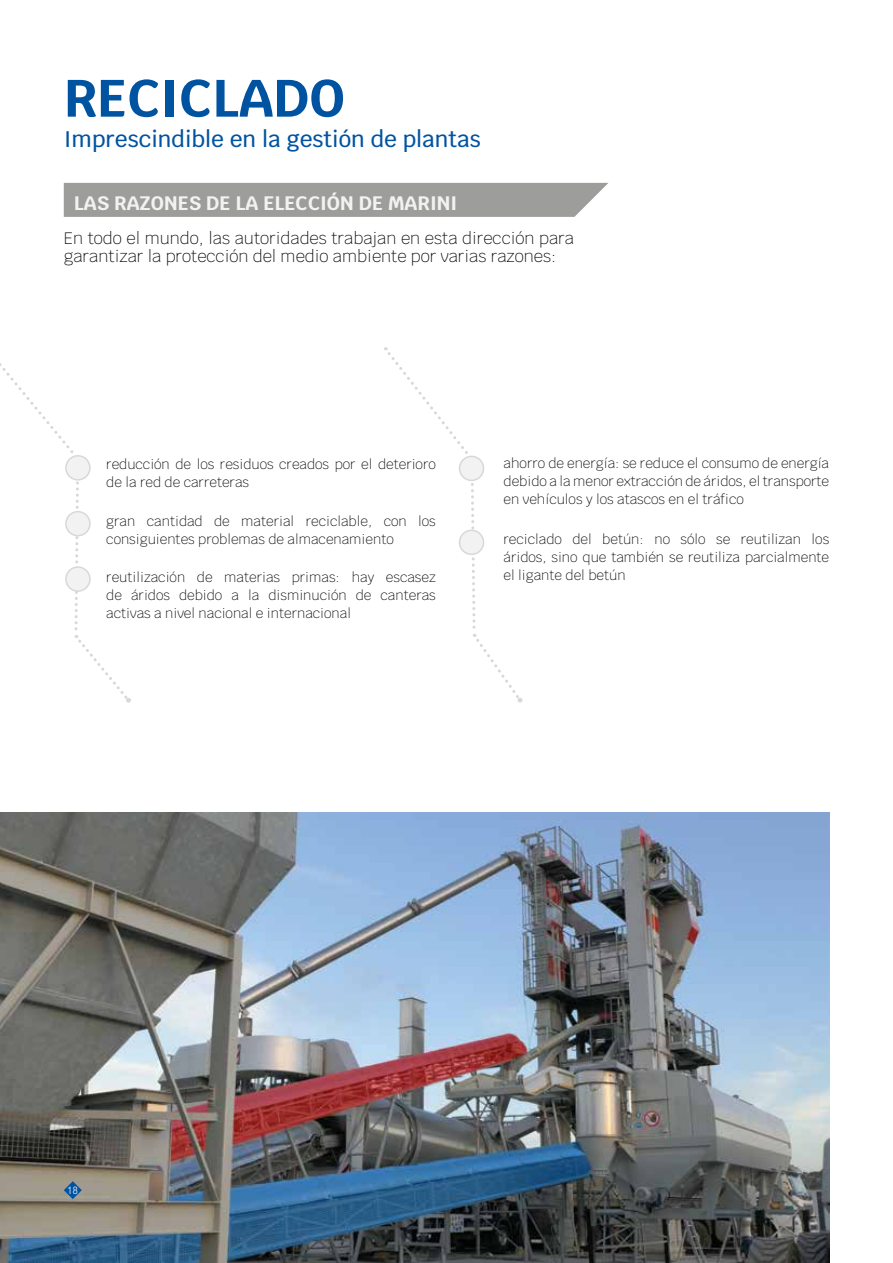
<style>
.page{position:relative;width:893px;height:1263px;background:#fff}
.page>*{position:absolute;margin:0;border:0;box-sizing:border-box;transform-origin:0 0}
.t1{font:700 52.5px "Krub";color:#0053a1}
.t2{font:500 22.5px "Krub";color:#0053a1}
.t3{font:700 19.5px "Krub";color:#f2f2f2}
.t4{font:200 16.5px/18px "Krub";color:#000}
.t5{font:200 13.5px/18px "Krub";color:#000;text-align:justify}
.t6{font:300 condensed 10.5px "Helvetica Neue LT Std";color:#fff}
</style>
<div class="page">
<div style="left:64px;top:183px;width:544px;height:34px;background:#9d9d9c"></div>
<img style="left:0;top:813px;width:829px;height:450px">
<svg style="left:0;top:363px;width:131px;height:340px"></svg>
<div style="left:66px;top:456px;width:24px;height:24px;background:#f2f2f2;border-radius:50%"></div>
<div style="left:65px;top:455px;width:26px;height:26px;border:2px solid #d8d8d8;border-radius:50%"></div>
<div style="left:66px;top:512px;width:24px;height:24px;background:#f2f2f2;border-radius:50%"></div>
<div style="left:65px;top:511px;width:26px;height:25px;border:2px solid #d8d8d8;border-radius:50%"></div>
<div style="left:66px;top:567px;width:24px;height:24px;background:#f2f2f2;border-radius:50%"></div>
<div style="left:65px;top:566px;width:26px;height:26px;border:2px solid #d8d8d8;border-radius:50%"></div>
<svg style="left:385px;top:347px;width:138px;height:356px"></svg>
<div style="left:459px;top:456px;width:25px;height:24px;background:#f2f2f2;border-radius:50%"></div>
<div style="left:459px;top:456px;width:25px;height:25px;border:2px solid #d8d8d8;border-radius:50%"></div>
<div style="left:459px;top:530px;width:25px;height:24px;background:#f2f2f2;border-radius:50%"></div>
<div style="left:459px;top:530px;width:25px;height:25px;border:2px solid #d8d8d8;border-radius:50%"></div>
<svg style="left:64px;top:1181px;width:18px;height:18px"></svg>
<h1 class="t1" style="left:64px;top:68px;width:283px">RECICLADO</h1>
<h2 class="t2" style="left:64px;top:126px;width:419px">Imprescindible en la gestión de plantas</h2>
<h3 class="t3" style="left:74px;top:192px;width:385px">LAS RAZONES DE LA ELECCIÓN DE MARINI</h3>
<p class="t4" style="left:64px;top:229px;width:512px">En todo el mundo, las autoridades trabajan en esta dirección para garantizar la protección del medio ambiente por varias razones:</p>
<p class="t5" style="left:106px;top:455px;width:331px">reducción de los residuos creados por el deterioro de la red de carreteras</p>
<p class="t5" style="left:106px;top:512px;width:331px">gran cantidad de material reciclable, con los consiguientes problemas de almacenamiento</p>
<p class="t5" style="left:106px;top:568px;width:331px">reutilización de materias primas: hay escasez de áridos debido a la disminución de canteras activas a nivel nacional e internacional</p>
<p class="t5" style="left:504px;top:454px;width:327px">ahorro de energía: se reduce el consumo de energía debido a la menor extracción de áridos, el transporte en vehículos y los atascos en el tráfico</p>
<p class="t5" style="left:504px;top:530px;width:327px">reciclado del betún: no sólo se reutilizan los áridos, sino que también se reutiliza parcialmente el ligante del betún</p>
<p class="t6" style="left:68px;top:1184px;width:12px">18</p>
</div>
